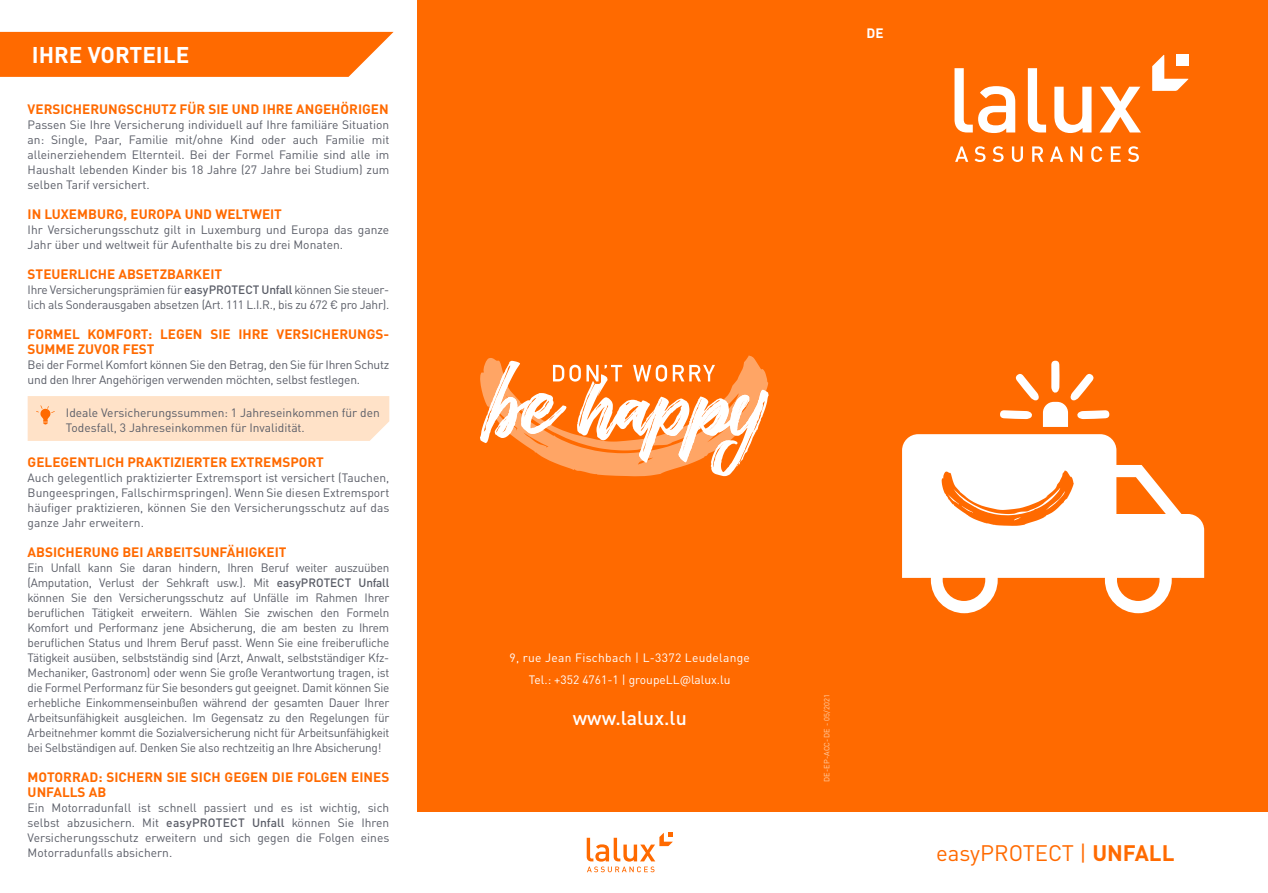
<style>
.page{position:relative;width:1268px;height:893px;background:#fff}
.page>*{position:absolute;margin:0;border:0;box-sizing:border-box;transform-origin:0 0}
.t1{font:700 22.5px "DIN Pro";color:#fff}
.t2{font:22.2px "DIN Pro";color:#ff6a00}
.t3{font:500 19.5px "DIN Pro";color:#fff}
.t4{font:700 13.5px/15px "DIN Pro";color:#ff6a00}
.t5{font:700 13.5px "DIN Pro";color:#fff}
.t6{font:12px/15px "DIN Pro";letter-spacing:-.005em;color:#5a5d67;text-align:justify}
.t7{font:12px/22.5px "DIN Pro";letter-spacing:.025em;color:#fff;text-align:center}
.t8{font:7.5px "DIN Pro";letter-spacing:.02em;color:#ffd4ae}
.s1{font-weight:500}
.s2{font-weight:700}
</style>
<div class="page">
<div style="left:417px;top:0;width:425px;height:812px;background:#ff6a00"></div>
<div style="left:842px;top:0;width:425px;height:812px;background:#ff6a00"></div>
<svg style="left:0;top:32px;width:393px;height:45px;background:#ff720e"></svg>
<svg style="left:954px;top:68px;width:61px;height:65px"></svg>
<svg style="left:1027px;top:68px;width:18px;height:64px"></svg>
<svg style="left:1054px;top:87px;width:37px;height:46px"></svg>
<svg style="left:1100px;top:87px;width:40px;height:45px"></svg>
<svg style="left:955px;top:146px;width:13px;height:16px"></svg>
<svg style="left:974px;top:146px;width:11px;height:16px"></svg>
<svg style="left:992px;top:146px;width:11px;height:16px"></svg>
<svg style="left:1011px;top:146px;width:11px;height:16px"></svg>
<svg style="left:1032px;top:146px;width:11px;height:16px"></svg>
<svg style="left:1050px;top:146px;width:12px;height:16px"></svg>
<svg style="left:1070px;top:146px;width:12px;height:16px"></svg>
<svg style="left:1091px;top:146px;width:10px;height:16px"></svg>
<svg style="left:1110px;top:146px;width:10px;height:16px"></svg>
<svg style="left:1128px;top:146px;width:10px;height:16px"></svg>
<svg style="left:1152px;top:55px;width:36px;height:36px"></svg>
<div style="left:1176px;top:54px;width:12px;height:12px;background:#fff"></div>
<svg style="left:1000px;top:361px;width:109px;height:66px"></svg>
<svg style="left:902px;top:434px;width:301px;height:179px;fill:#fff"></svg>
<svg style="left:947px;top:488px;width:117px;height:32px"></svg>
<div style="left:28px;top:396px;width:361px;height:45px;background:#ffe2c8"></div>
<svg style="left:586px;top:833px;width:86px;height:39px"></svg>
<svg style="left:480px;top:355px;width:288px;height:121px"></svg>
<h1 class="t1" style="left:32px;top:40px;width:159px">IHRE VORTEILE</h1>
<p class="t4" style="left:28px;top:101px;width:362px">VERSICHERUNGSCHUTZ FÜR SIE UND IHRE ANGEHÖRIGEN</p>
<p class="t6" style="left:28px;top:117px;width:363px">Passen Sie Ihre Versicherung individuell auf Ihre familiäre Situation an: Single, Paar, Familie mit/ohne Kind oder auch Familie mit alleinerziehendem Elternteil. Bei der Formel Familie sind alle im Haushalt lebenden Kinder bis 18 Jahre (27 Jahre bei Studium) zum selben Tarif versichert.</p>
<p class="t4" style="left:28px;top:206px;width:256px">IN LUXEMBURG, EUROPA UND WELTWEIT</p>
<p class="t6" style="left:28px;top:222px;width:363px">Ihr Versicherungsschutz gilt in Luxemburg und Europa das ganze<br>Jahr über und weltweit für Aufenthalte bis zu drei Monaten.</p>
<p class="t4" style="left:28px;top:266px;width:196px">STEUERLICHE ABSETZBARKEIT</p>
<p class="t6" style="left:28px;top:282px;width:363px">Ihre Versicherungsprämien für <span class="s1">easyPROTECT Unfall</span> können Sie steuer&shy;lich als Sonderausgaben absetzen (Art. 111 L.I.R., bis zu 672 € pro Jahr).</p>
<p class="t4" style="left:28px;top:326px;width:363px">FORMEL KOMFORT: LEGEN SIE IHRE VERSICHERUNGS-<br>SUMME ZUVOR FEST</p>
<p class="t6" style="left:28px;top:357px;width:363px">Bei der Formel Komfort können Sie den Betrag, den Sie für Ihren Schutz und den Ihrer Angehörigen verwenden möchten, selbst festlegen.</p>
<p class="t6" style="left:66px;top:405px;width:315px;line-height:14.4px">Ideale Versicherungssummen: 1 Jahreseinkommen für den<br>Todesfall, 3 Jahreseinkommen für Invalidität.</p>
<p class="t4" style="left:28px;top:454px;width:298px">GELEGENTLICH PRAKTIZIERTER EXTREMSPORT</p>
<p class="t6" style="left:28px;top:470px;width:363px">Auch gelegentlich praktizierter Extremsport ist versichert (Tauchen, Bungeespringen, Fallschirmspringen). Wenn Sie diesen Extremsport häufiger praktizieren, können Sie den Versicherungsschutz auf das ganze Jahr erweitern.</p>
<p class="t4" style="left:28px;top:544px;width:260px">ABSICHERUNG BEI ARBEITSUNFÄHIGKEIT</p>
<p class="t6" style="left:28px;top:560px;width:363px">Ein Unfall kann Sie daran hindern, Ihren Beruf weiter auszuüben (Amputation, Verlust der Sehkraft usw.). Mit <span class="s1">easyPROTECT Unfall </span>können Sie den Versicherungsschutz auf Unfälle im Rahmen Ihrer beruflichen Tätigkeit erweitern. Wählen Sie zwischen den Formeln Komfort und Performanz jene Absicherung, die am besten zu Ihrem beruflichen Status und Ihrem Beruf passt. Wenn Sie eine freiberufliche Tätigkeit ausüben, selbstständig sind (Arzt, Anwalt, selbstständiger Kfz-Mechaniker, Gastronom) oder wenn Sie große Verantwortung tragen, ist die Formel Performanz für Sie besonders gut geeignet. Damit können Sie erhebliche Einkommenseinbußen während der gesamten Dauer Ihrer Arbeitsunfähigkeit ausgleichen. Im Gegensatz zu den Regelungen für Arbeitnehmer kommt die Sozialversicherung nicht für Arbeitsunfähigkeit bei Selbständigen auf. Denken Sie also rechtzeitig an Ihre Absicherung!</p>
<p class="t4" style="left:28px;top:769px;width:363px">MOTORRAD: SICHERN SIE SICH GEGEN DIE FOLGEN EINES<br>UNFALLS AB</p>
<p class="t6" style="left:28px;top:800px;width:363px">Ein Motorradunfall ist schnell passiert und es ist wichtig, sich selbst abzusichern. Mit <span class="s1">easyPROTECT Unfall</span> können Sie Ihren Versicherungsschutz erweitern und sich gegen die Folgen eines Motorradunfalls absichern.</p>
<p class="t5" style="left:866px;top:24px;width:19px">DE</p>
<p class="t7" style="left:509px;top:646px;width:242px">9, rue Jean Fischbach | L-3372 Leudelange<br>Tel.: +352 4761-1 | groupeLL@lalux.lu</p>
<h3 class="t3" style="left:572px;top:704px;width:116px">www.lalux.lu</h3>
<p class="t8" style="left:821px;top:782px;width:90px;rotate:-90deg">DE-EP-ACC-DE - 05/2021</p>
<h2 class="t2" style="left:935px;top:838px;width:240px">easyPROTECT | <span class="s2">UNFALL</span></h2>
</div>
